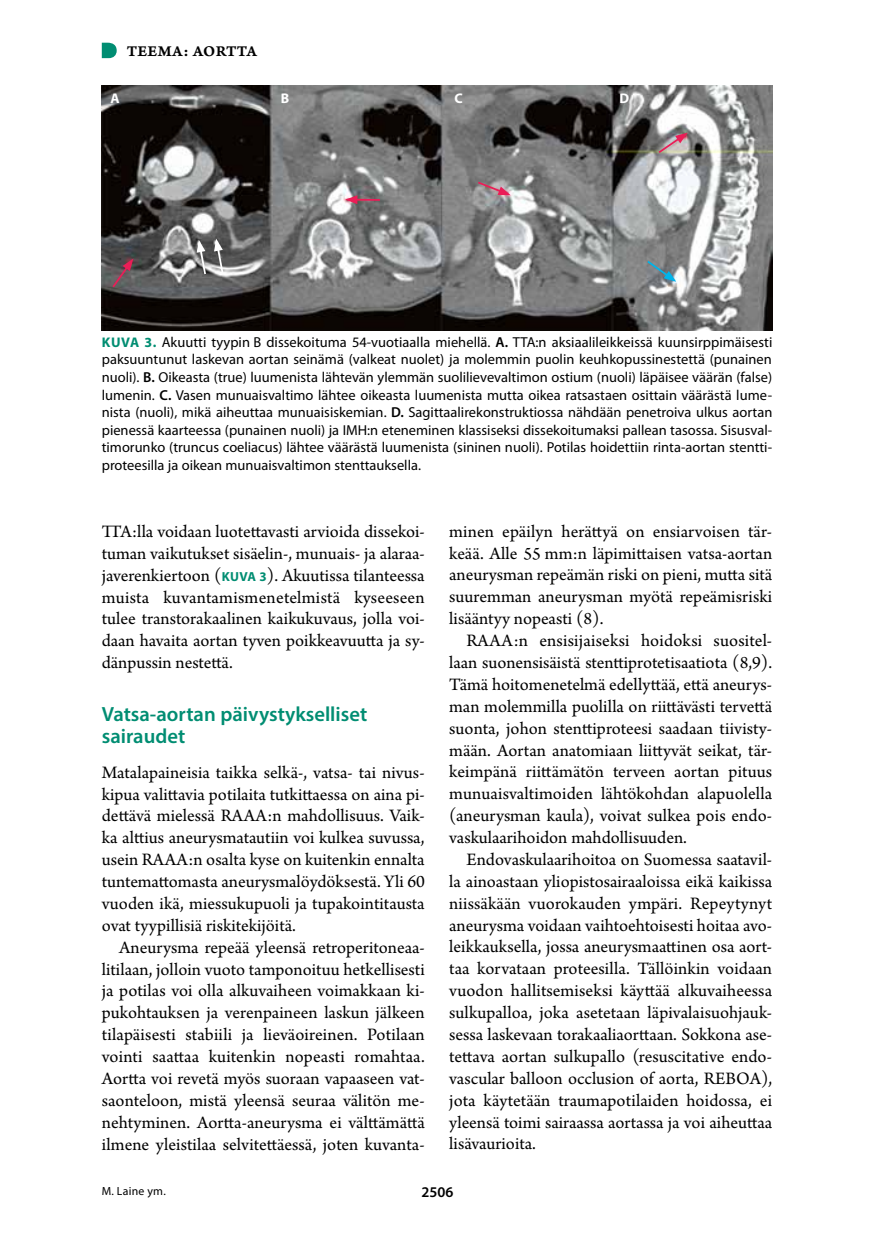
<style>
.page{position:relative;width:874px;height:1241px;background:#fff}
.page>*{position:absolute;margin:0;border:0;box-sizing:border-box;transform-origin:0 0}
.t1{font:600 20.65px/21.9px "Myriad Pro";color:#008d72}
.t2{font:18.38px/21.9px "Arno Pro";color:#000;text-align:justify}
.t3{font:15.75px "Arno Pro Smbd Caption";letter-spacing:.015em;color:#000}
.t4{font:600 14.88px "Myriad Pro";color:#000}
.t5{font:14.35px/17.5px "Myriad Pro";color:#000;text-align:justify}
.t6{font:700 14px "Myriad Pro";color:#fff}
.t7{font:11.9px "Myriad Pro";letter-spacing:.02em;color:#000}
.s1{font-weight:700;font-size:14px;color:#008d72}
.s2{font-weight:600}
.s3{font-family:"Myriad Pro";font-weight:700;font-size:13.12px;color:#008d72}
</style>
<div class="page">
<svg style="left:102px;top:43px;width:15px;height:15px"></svg>
<img style="left:102px;top:86px;width:669px;height:244px">
<svg style="left:111px;top:258px;width:22px;height:31px"></svg>
<svg style="left:656px;top:133px;width:31px;height:22px"></svg>
<svg style="left:476px;top:180px;width:34px;height:15px"></svg>
<hr style="left:354px;top:199px;width:26px;height:2px;background:#eb1d57">
<svg style="left:345px;top:195px;width:12px;height:9px"></svg>
<svg style="left:196px;top:240px;width:11px;height:36px"></svg>
<svg style="left:214px;top:238px;width:10px;height:37px"></svg>
<svg style="left:645px;top:259px;width:31px;height:23px"></svg>
<p class="t3" style="left:127px;top:41px;width:132px">TEEMA: AORTTA</p>
<p class="t6" style="left:111px;top:90px;width:11px">A</p>
<p class="t6" style="left:280px;top:90px;width:10px">B</p>
<p class="t6" style="left:454px;top:90px;width:10px">C</p>
<p class="t6" style="left:619px;top:90px;width:11px">D</p>
<p class="t5" style="left:102px;top:333px;width:671px"><span class="s1">KUVA 3.</span> Akuutti tyypin B dissekoituma 54-vuotiaalla miehellä. <span class="s2">A.</span> TTA:n aksiaalileikkeissä kuunsirppimäisesti paksuuntunut laskevan aortan seinämä (valkeat nuolet) ja molemmin puolin keuhkopussinestettä (punainen nuoli). <span class="s2">B.</span> Oikeasta (true) luumenista lähtevän ylemmän suolilievevaltimon ostium (nuoli) läpäisee väärän (false) lumenin. <span class="s2">C.</span> Vasen munuaisvaltimo lähtee oikeasta luumenista mutta oikea ratsastaen osittain väärästä lume&shy;nista (nuoli), mikä aiheuttaa munuaisiskemian. <span class="s2">D.</span> Sagittaalirekonstruktiossa nähdään penetroiva ulkus aortan pienessä kaarteessa (punainen nuoli) ja IMH:n eteneminen klassiseksi dissekoitumaksi pallean tasossa. Sisusval&shy;timorunko (truncus coeliacus) lähtee väärästä luumenista (sininen nuoli). Potilas hoidettiin rinta-aortan stentti&shy;proteesilla ja oikean munuaisvaltimon stenttauksella.</p>
<p class="t2" style="left:102px;top:521px;width:324px">TTA:lla voidaan luotettavasti arvioida dissekoi&shy;tuman vaikutukset sisäelin-, munuais- ja alaraa&shy;javerenkiertoon (<span class="s3">KUVA 3</span>). Akuutissa tilanteessa muista kuvantamismenetelmistä kyseeseen tulee transtorakaalinen kaikukuvaus, jolla voi&shy;daan havaita aortan tyven poikkeavuutta ja sy&shy;dänpussin nestettä.</p>
<p class="t1" style="left:102px;top:702px;width:267px">Vatsa-aortan päivystykselliset sairaudet</p>
<p class="t2" style="left:102px;top:762px;width:324px">Matalapaineisia taikka selkä-, vatsa- tai nivus&shy;kipua valittavia potilaita tutkittaessa on aina pi&shy;dettävä mielessä RAAA:n mahdollisuus. Vaik&shy;ka alttius aneurysmatautiin voi kulkea suvussa, usein RAAA:n osalta kyse on kuitenkin ennalta tuntemattomasta aneurysmalöydöksestä. Yli 60 vuoden ikä, miessukupuoli ja tupakointitausta ovat tyypillisiä riskitekijöitä.</p>
<p class="t2" style="left:102px;top:937px;width:324px;text-indent:17px">Aneurysma repeää yleensä retroperitoneaa&shy;litilaan, jolloin vuoto tamponoituu hetkellisesti ja potilas voi olla alkuvaiheen voimakkaan ki&shy;pukohtauksen ja verenpaineen laskun jälkeen tilapäisesti stabiili ja lieväoireinen. Potilaan vointi saattaa kuitenkin nopeasti romahtaa.<br>Aortta voi revetä myös suoraan vapaaseen vat&shy;saonteloon, mistä yleensä seuraa välitön me&shy;nehtyminen. Aortta-aneurysma ei välttämättä ilmene yleistilaa selvitettäessä, joten kuvanta-</p>
<p class="t2" style="left:449px;top:521px;width:324px">minen epäilyn herättyä on ensiarvoisen tär&shy;keää. Alle 55 mm:n läpimittaisen vatsa-aortan aneurysman repeämän riski on pieni, mutta sitä suuremman aneurysman myötä repeämisriski lisääntyy nopeasti (8).</p>
<p class="t2" style="left:449px;top:630px;width:324px;text-indent:17px">RAAA:n ensisijaiseksi hoidoksi suositel&shy;laan suonensisäistä stenttiprotetisaatiota (8,9).<br>Tämä hoitomenetelmä edellyttää, että aneurys&shy;man molemmilla puolilla on riittävästi tervettä suonta, johon stenttiproteesi saadaan tiivisty&shy;mään. Aortan anatomiaan liittyvät seikat, tär&shy;keimpänä riittämätön terveen aortan pituus munuaisvaltimoiden lähtökohdan alapuolella (aneurysman kaula), voivat sulkea pois endo&shy;vaskulaarihoidon mahdollisuuden.</p>
<p class="t2" style="left:449px;top:849px;width:324px;text-indent:17px">Endovaskulaarihoitoa on Suomessa saatavil&shy;la ainoastaan yliopistosairaaloissa eikä kaikissa niissäkään vuorokauden ympäri. Repeytynyt aneurysma voidaan vaihtoehtoisesti hoitaa avo&shy;leikkauksella, jossa aneurysmaattinen osa aort&shy;taa korvataan proteesilla. Tällöinkin voidaan vuodon hallitsemiseksi käyttää alkuvaiheessa sulkupalloa, joka asetetaan läpivalaisuohjauk&shy;sessa laskevaan torakaaliaorttaan. Sokkona ase&shy;tettava aortan sulkupallo (resuscitative endo&shy;vascular balloon occlusion of aorta, REBOA), jota käytetään traumapotilaiden hoidossa, ei yleensä toimi sairaassa aortassa ja voi aiheuttaa lisävaurioita.</p>
<p class="t7" style="left:102px;top:1183px;width:65px">M. Laine ym.</p>
<p class="t4" style="left:421px;top:1182px;width:33px">2506</p>
</div>
